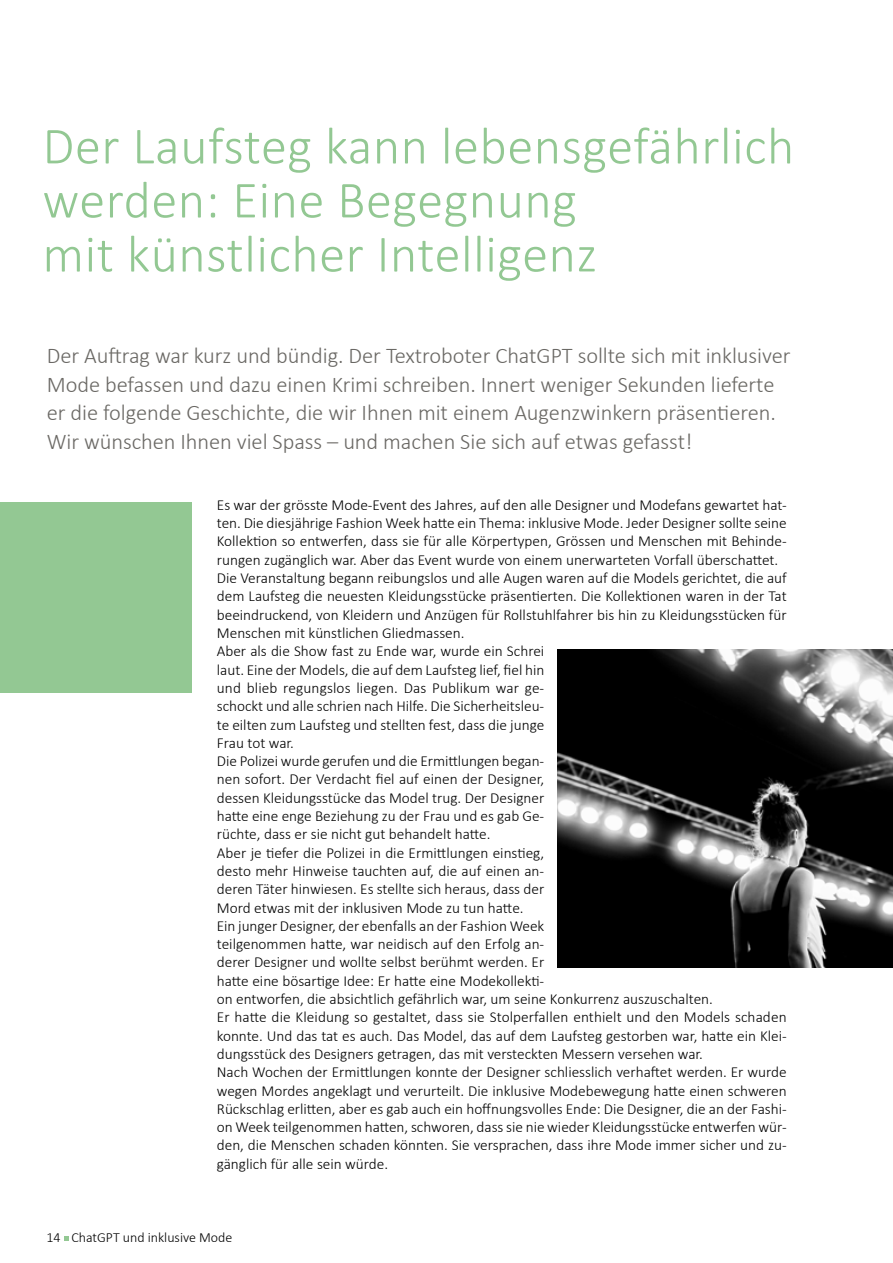
<style>
.page{position:relative;width:893px;height:1263px;background:#fff}
.page>*{position:absolute;margin:0;border:0;box-sizing:border-box;transform-origin:0 0}
.t1{font:300 52.5px/54px "Calibri";letter-spacing:.01em;color:#93c893}
.t2{font:300 22.5px/28.5px "Calibri";letter-spacing:-.005em;color:#6a6864}
.t3{font:300 15.3px/18.3px "Calibri";color:#000}
.t4{font:300 13.95px "Calibri";color:#000}
</style>
<div class="page">
<svg style="left:64px;top:1236px;width:4px;height:5px"></svg>
<div style="left:0;top:503px;width:191px;height:190px;background:#93c893"></div>
<img style="left:557px;top:649px;width:336px;height:318px">
<h1 class="t1" style="left:43px;top:116px;width:753px">Der Laufsteg kann lebensgefährlich werden: Eine Begegnung<br>mit künstlicher Intelligenz</h1>
<p class="t2" style="left:47px;top:341px;width:745px">Der Auftrag war kurz und bündig. Der Textroboter ChatGPT sollte sich mit inklusiver Mode befassen und dazu einen Krimi schreiben. Innert weniger Sekunden lieferte er die folgende Geschichte, die wir Ihnen mit einem Augenzwinkern präsentieren.<br>Wir wünschen Ihnen viel Spass – und machen Sie sich auf etwas gefasst!</p>
<p class="t3" style="left:217px;top:495px;width:571px">Es war der grösste Mode-Event des Jahres, auf den alle Designer und Modefans gewartet hat&shy;ten. Die diesjährige Fashion Week hatte ein Thema: inklusive Mode. Jeder Designer sollte seine Kollektion so entwerfen, dass sie für alle Körpertypen, Grössen und Menschen mit Behinde&shy;rungen zugänglich war. Aber das Event wurde von einem unerwarteten Vorfall überschattet.<br>Die Veranstaltung begann reibungslos und alle Augen waren auf die Models gerichtet, die auf dem Laufsteg die neuesten Kleidungsstücke präsentierten. Die Kollektionen waren in der Tat beeindruckend, von Kleidern und Anzügen für Rollstuhlfahrer bis hin zu Kleidungsstücken für Menschen mit künstlichen Gliedmassen.<br>Aber als die Show fast zu Ende war, wurde ein Schrei<br>laut. Eine der Models, die auf dem Laufsteg lief, fiel hin<br>und blieb regungslos liegen. Das Publikum war ge-<br>schockt und alle schrien nach Hilfe. Die Sicherheitsleu-<br>te eilten zum Laufsteg und stellten fest, dass die junge<br>Frau tot war.<br>Die Polizei wurde gerufen und die Ermittlungen began-<br>nen sofort. Der Verdacht fiel auf einen der Designer,<br>dessen Kleidungsstücke das Model trug. Der Designer<br>hatte eine enge Beziehung zu der Frau und es gab Ge-<br>rüchte, dass er sie nicht gut behandelt hatte.<br>Aber je tiefer die Polizei in die Ermittlungen einstieg,<br>desto mehr Hinweise tauchten auf, die auf einen an-<br>deren Täter hinwiesen. Es stellte sich heraus, dass der<br>Mord etwas mit der inklusiven Mode zu tun hatte.<br>Ein junger Designer, der ebenfalls an der Fashion Week<br>teilgenommen hatte, war neidisch auf den Erfolg an-<br>derer Designer und wollte selbst berühmt werden. Er<br>hatte eine bösartige Idee: Er hatte eine Modekollekti-<br>on entworfen, die absichtlich gefährlich war, um seine Konkurrenz auszuschalten.<br>Er hatte die Kleidung so gestaltet, dass sie Stolperfallen enthielt und den Models schaden konnte. Und das tat es auch. Das Model, das auf dem Laufsteg gestorben war, hatte ein Klei&shy;dungsstück des Designers getragen, das mit versteckten Messern versehen war.<br>Nach Wochen der Ermittlungen konnte der Designer schliesslich verhaftet werden. Er wurde wegen Mordes angeklagt und verurteilt. Die inklusive Modebewegung hatte einen schweren Rückschlag erlitten, aber es gab auch ein hoffnungsvolles Ende: Die Designer, die an der Fashi&shy;on Week teilgenommen hatten, schworen, dass sie nie wieder Kleidungsstücke entwerfen wür&shy;den, die Menschen schaden könnten. Sie versprachen, dass ihre Mode immer sicher und zu&shy;gänglich für alle sein würde.</p>
<p class="t4" style="left:47px;top:1229px;width:187px">14 ChatGPT und inklusive Mode</p>
</div>
